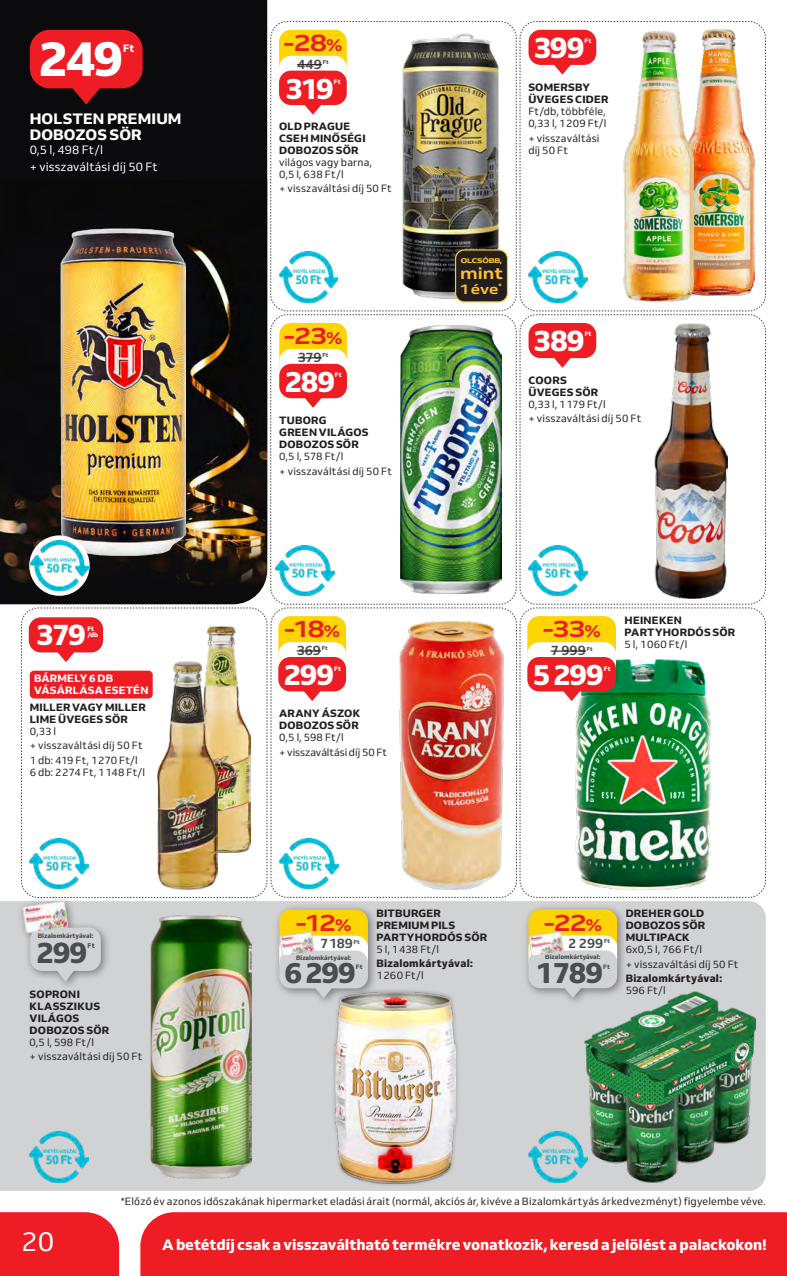
<style>
.page{position:relative;width:787px;height:1276px;background:#fff}
.page>*{position:absolute;margin:0;border:0;box-sizing:border-box;transform-origin:0 0}
.t1{font:800 48.75px "Venn";color:#fff}
.t2{font:800 29.25px "Venn";letter-spacing:-.045em;color:#fff}
.t3{font:800 29.25px "Venn";color:#4b4c4d}
.t4{font:800 28.95px "Venn";letter-spacing:-.045em;color:#fff}
.t5{font:800 28.95px "Venn";letter-spacing:-.045em;color:#4b4c4d}
.t6{font:27px "Venn";color:#fff}
.t7{font:700 23.4px "Venn Semi Ex";letter-spacing:-.07em;color:#ee1d23}
.t8{font:700 16.05px "Venn Semi Ex";color:#fec434}
.t9{font:800 15px/16.5px "Venn";color:#fff}
.t10{font:700 13.65px "Venn Semi Ex";color:#fec434}
.t11{font:700 13.35px "Venn";letter-spacing:-.005em;color:#4b4c4d}
.t12{font:12px/17.7px "Venn";letter-spacing:.01em;color:#fff}
.t13{font:800 10.65px "Venn";color:#fff}
.t14{font:10.5px/14.5px "Venn";letter-spacing:.015em;color:#231f20}
.t15{font:800 10.5px/12px "Venn";letter-spacing:.025em;color:#231f20}
.t16{font:800 10.5px/12px "Venn";letter-spacing:.025em;color:#fff}
.t17{font:6.75px "Venn Semi Ex X Bold";letter-spacing:-.03em;color:#fec434}
.t18{font:800 6.75px "Venn";color:#4b4c4d}
.t19{font:800 6.3px "Venn";color:#4b4c4d}
.t20{font:800 6.3px/6.8px "Venn";letter-spacing:.015em;color:#fff}
.t21{font:800 5.55px "Venn";letter-spacing:-.005em;color:#4b4c4d}
.s1{font-size:17.1px}
</style>
<div class="page">
<div style="left:0;top:1212px;width:119px;height:64px;background:#ee1d23"></div>
<div style="left:140px;top:1212px;width:647px;height:64px;background:#ee1d23"></div>
<div style="left:0;top:0;width:267px;height:604px;background:#0b0b0d"></div>
<img style="left:0;top:180px;width:21px;height:419px">
<div style="left:0;top:901px;width:765px;height:290px;background:#d1d2d4"></div>
<img style="left:151px;top:998px;width:100px;height:180px">
<div style="left:331px;top:988px;width:128px;height:199px;background:#231f20;opacity:.35"></div>
<img style="left:335px;top:998px;width:120px;height:185px">
<img style="left:585px;top:998px;width:170px;height:184px">
<div style="left:273px;top:903px;width:105px;height:104px;background:#231f20;opacity:.5"></div>
<div style="left:522px;top:903px;width:105px;height:104px;background:#d1d2d4"></div>
<div style="left:17px;top:895px;width:94px;height:96px;background:#d1d2d4"></div>
<img style="left:21px;top:21px;width:745px;height:977px">
<img style="left:279px;top:838px;width:59px;height:51px">
<img style="left:30px;top:838px;width:58px;height:51px">
<img style="left:30px;top:1131px;width:58px;height:51px">
<img style="left:528px;top:1132px;width:59px;height:50px">
<img style="left:528px;top:252px;width:59px;height:50px">
<img style="left:279px;top:252px;width:59px;height:50px">
<img style="left:276px;top:545px;width:58px;height:51px">
<img style="left:528px;top:545px;width:59px;height:51px">
<svg style="left:29px;top:535px;width:61px;height:61px"></svg>
<img style="left:30px;top:540px;width:59px;height:51px">
<div style="left:455px;top:250px;width:52px;height:52px;background:#231f20;border-radius:9px"></div>
<div style="left:455px;top:249px;width:53px;height:53px;border:1px solid #fec434;border-radius:9px"></div>
<h1 class="t1" style="left:38px;top:28px;width:87px">249</h1>
<p class="t13" style="left:123px;top:41px;width:13px">Ft</p>
<h3 class="t9" style="left:30px;top:110px;width:153px">HOLSTEN PREMIUM<br>DOBOZOS SÖR</h3>
<p class="t12" style="left:30px;top:140px;width:129px">0,5 l, 498 Ft/l<br>+ visszaváltási díj 50 Ft</p>
<h2 class="t2" style="left:36px;top:616px;width:52px">379</h2>
<p class="t20" style="left:87px;top:625px;width:12px">Ft /db</p>
<p class="t16" style="left:34px;top:672px;width:116px">BÁRMELY 6 DB<br>VÁSÁRLÁSA ESETÉN</p>
<p class="t15" style="left:30px;top:700px;width:117px">MILLER VAGY MILLER<br>LIME ÜVEGES SÖR</p>
<p class="t14" style="left:30px;top:723px;width:114px">0,33 l<br>+ visszaváltási díj 50 Ft<br>1 db: 419 Ft, 1 270 Ft/l</p>
<p class="t14" style="left:30px;top:764px;width:117px">6 db: 2 274 Ft, 1 148 Ft/l</p>
<p class="t19" style="left:38px;top:932px;width:57px">Bizalomkártyával:</p>
<h2 class="t3" style="left:36px;top:934px;width:53px">299</h2>
<p class="t18" style="left:88px;top:941px;width:9px">Ft</p>
<p class="t15" style="left:30px;top:988px;width:81px">SOPRONI<br>KLASSZIKUS<br>VILÁGOS<br>DOBOZOS SÖR</p>
<p class="t14" style="left:30px;top:1034px;width:114px">0,5 l, 598 Ft/l<br>+ visszaváltási díj 50 Ft</p>
<h3 class="t7" style="left:283px;top:28px;width:61px">-28<span class="s1">%</span></h3>
<h3 class="t4" style="left:285px;top:70px;width:50px">319</h3>
<p class="t20" style="left:334px;top:78px;width:8px">Ft</p>
<p class="t11" style="left:297px;top:56px;width:26px">449</p>
<p class="t21" style="left:323px;top:59px;width:7px">Ft</p>
<p class="t15" style="left:279px;top:120px;width:88px">OLD PRAGUE<br>CSEH MINŐSÉGI<br>DOBOZOS SÖR</p>
<p class="t14" style="left:279px;top:156px;width:94px;line-height:12px">világos vagy barna,<br>0,5 l, 638 Ft/l</p>
<p class="t14" style="left:279px;top:181px;width:114px">+ visszaváltási díj 50 Ft</p>
<h3 class="t7" style="left:284px;top:321px;width:60px">-23<span class="s1">%</span></h3>
<h3 class="t4" style="left:284px;top:363px;width:52px">289</h3>
<p class="t20" style="left:335px;top:372px;width:8px">Ft</p>
<p class="t11" style="left:298px;top:349px;width:25px">379</p>
<p class="t21" style="left:322px;top:352px;width:7px">Ft</p>
<p class="t15" style="left:279px;top:414px;width:91px">TUBORG<br>GREEN VILÁGOS<br>DOBOZOS SÖR</p>
<p class="t14" style="left:279px;top:449px;width:114px">0,5 l, 578 Ft/l<br>+ visszaváltási díj 50 Ft</p>
<h3 class="t7" style="left:284px;top:614px;width:58px">-18<span class="s1">%</span></h3>
<h3 class="t4" style="left:283px;top:656px;width:52px">299</h3>
<p class="t20" style="left:334px;top:665px;width:8px">Ft</p>
<p class="t11" style="left:297px;top:642px;width:26px">369</p>
<p class="t21" style="left:322px;top:645px;width:7px">Ft</p>
<p class="t15" style="left:279px;top:707px;width:83px">ARANY ÁSZOK<br>DOBOZOS SÖR</p>
<p class="t14" style="left:279px;top:730px;width:109px">0,5 l, 598 Ft/l<br>+ visszaváltási díj 50 Ft</p>
<h2 class="t2" style="left:533px;top:29px;width:53px">399</h2>
<p class="t20" style="left:584px;top:37px;width:8px">Ft</p>
<p class="t15" style="left:528px;top:81px;width:82px">SOMERSBY<br>ÜVEGES CIDER</p>
<p class="t14" style="left:528px;top:105px;width:80px;line-height:12px">Ft/db, többféle,<br>0,33 l, 1 209 Ft/l</p>
<p class="t14" style="left:528px;top:132px;width:73px;line-height:12px">+ visszaváltási díj 50 Ft</p>
<p class="t17" style="left:461px;top:256px;width:43px">OLCSÓBB,</p>
<h3 class="t8" style="left:460px;top:263px;width:45px">mint</h3>
<h3 class="t10" style="left:459px;top:280px;width:44px">1 éve<sup>*</sup></h3>
<h2 class="t2" style="left:533px;top:322px;width:53px">389</h2>
<p class="t20" style="left:584px;top:330px;width:8px">Ft</p>
<p class="t15" style="left:528px;top:374px;width:71px">COORS<br>ÜVEGES SÖR</p>
<p class="t14" style="left:528px;top:396px;width:114px">0,33 l, 1 179 Ft/l<br>+ visszaváltási díj 50 Ft</p>
<h3 class="t7" style="left:542px;top:614px;width:60px">-33<span class="s1">%</span></h3>
<h3 class="t4" style="left:532px;top:656px;width:73px">5 299</h3>
<p class="t20" style="left:604px;top:665px;width:8px">Ft</p>
<p class="t11" style="left:550px;top:642px;width:37px">7 999</p>
<p class="t21" style="left:586px;top:645px;width:7px">Ft</p>
<p class="t15" style="left:624px;top:614px;width:112px">HEINEKEN<br>PARTYHORDÓS SÖR</p>
<p class="t14" style="left:624px;top:636px;width:64px">5 l, 1 060 Ft/l</p>
<h3 class="t7" style="left:295px;top:908px;width:58px">-12<span class="s1">%</span></h3>
<h3 class="t5" style="left:285px;top:955px;width:73px">6 299</h3>
<p class="t19" style="left:356px;top:962px;width:8px">Ft</p>
<p class="t11" style="left:320px;top:935px;width:34px">7 189</p>
<p class="t21" style="left:354px;top:938px;width:7px">Ft</p>
<p class="t19" style="left:296px;top:953px;width:57px">Bizalomkártyával:</p>
<p class="t15" style="left:376px;top:907px;width:112px">BITBURGER<br>PREMIUM PILS<br>PARTYHORDÓS SÖR</p>
<p class="t14" style="left:376px;top:941px;width:64px">5 l, 1 438 Ft/l</p>
<p class="t15" style="left:376px;top:957px;width:98px">Bizalomkártyával:</p>
<p class="t14" style="left:376px;top:968px;width:49px">1 260 Ft/l</p>
<h3 class="t7" style="left:543px;top:908px;width:61px">-22<span class="s1">%</span></h3>
<h3 class="t5" style="left:535px;top:955px;width:69px">1 789</h3>
<p class="t19" style="left:603px;top:962px;width:8px">Ft</p>
<p class="t11" style="left:568px;top:935px;width:37px">2 299</p>
<p class="t21" style="left:604px;top:938px;width:7px">Ft</p>
<p class="t19" style="left:545px;top:953px;width:57px">Bizalomkártyával:</p>
<p class="t15" style="left:625px;top:907px;width:81px;text-align:justify">DREHER GOLD DOBOZOS SÖR MULTIPACK</p>
<p class="t14" style="left:625px;top:942px;width:114px">6x0,5 l, 766 Ft/l<br>+ visszaváltási díj 50 Ft</p>
<p class="t15" style="left:625px;top:972px;width:98px">Bizalomkártyával:</p>
<p class="t14" style="left:625px;top:983px;width:41px">596 Ft/l</p>
<h3 class="t6" style="left:21px;top:1225px;width:35px">20</h3>
<p class="t14" style="left:121px;top:1194px;width:646px">*Előző év azonos időszakának hipermarket eladási árait (normál, akciós ár, kivéve a Bizalomkártyás árkedvezményt) figyelembe véve.</p>
<h3 class="t9" style="left:162px;top:1236px;width:606px">A betétdíj csak a visszaváltható termékre vonatkozik, keresd a jelölést a palackokon!</h3>
</div>
